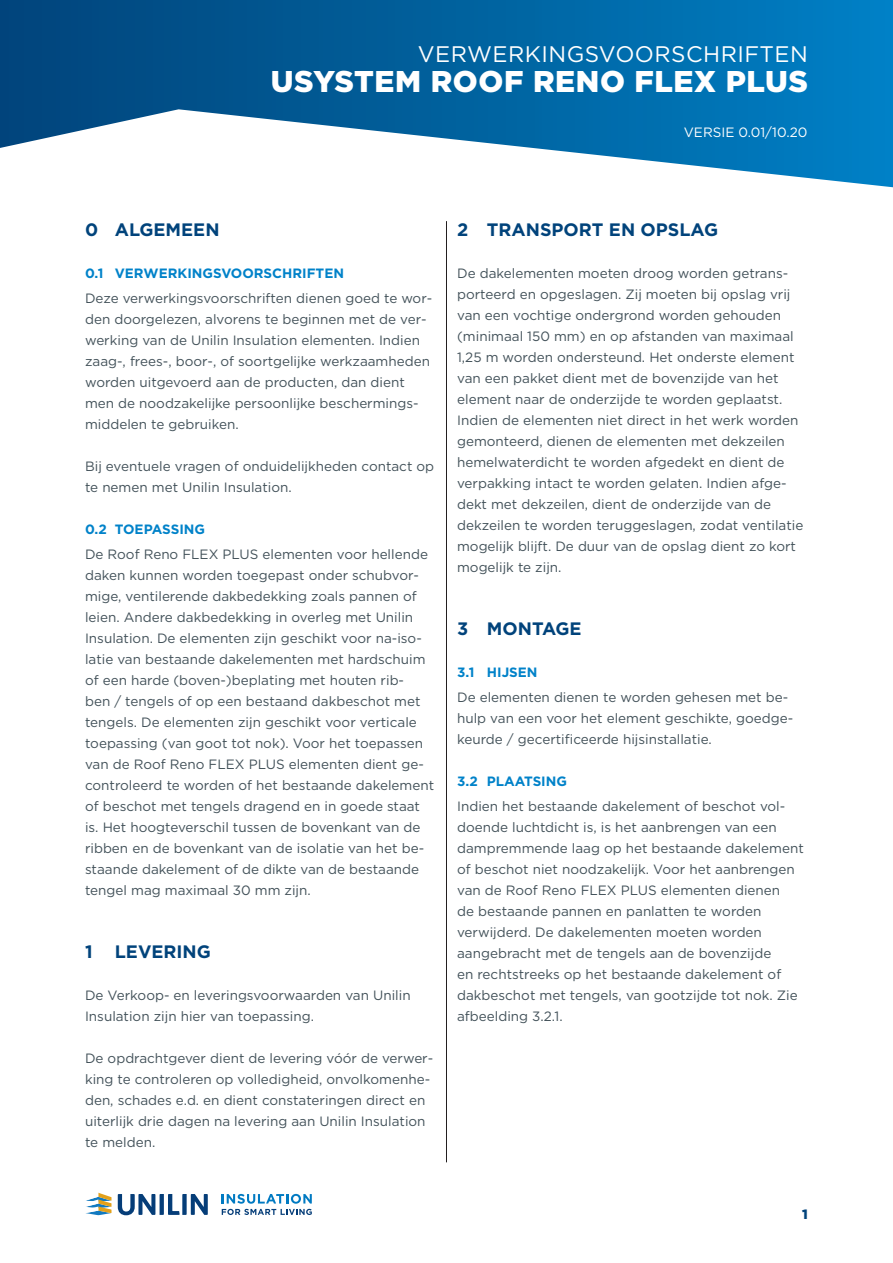
<style>
.page{position:relative;width:893px;height:1263px;background:#fff}
.page>*{position:absolute;margin:0;border:0;box-sizing:border-box;transform-origin:0 0}
.t1{font:900 30px "Gotham";letter-spacing:.02em;color:#fff}
.t2{font:22.5px "Gotham";letter-spacing:.02em;color:#fff}
.titel_01{font:700 18px "Gotham";color:#01437b}
.body{font:13.5px/21px "Gotham";color:#425159}
.titel_02{font:700 13.5px "Gotham";color:#0082c9}
.t3{font:13.5px "Gotham";color:#fff}
.t4{font:900 13.5px "Gotham";color:#01437b}
</style>
<div class="page">
<svg style="left:0;top:0;width:893px;height:109px;background:#00619e"></svg>
<svg style="left:86px;top:1193px;width:25px;height:22px"></svg>
<svg style="left:118px;top:1194px;width:90px;height:21px"></svg>
<svg style="left:222px;top:1194px;width:90px;height:21px"></svg>
<svg style="left:0;top:109px;width:893px;height:79px"></svg>
<hr style="left:446px;top:221px;width:1px;height:941px;background:#231f20">
<h2 class="t2" style="left:418px;top:40px;width:391px">VERWERKINGSVOORSCHRIFTEN</h2>
<h1 class="t1" style="left:271px;top:61px;width:539px">USYSTEM ROOF RENO FLEX PLUS</h1>
<p class="t3" style="left:684px;top:124px;width:125px">VERSIE 0.01/10.20</p>
<p class="titel_01" style="left:85px;top:217px;width:136px">0 ALGEMEEN</p>
<p class="titel_02" style="left:85px;top:264px;width:261px">0.1 VERWERKINGSVOORSCHRIFTEN</p>
<p class="body" style="left:85px;top:287px;width:349px">Deze verwerkingsvoorschriften dienen goed te wor&shy;den doorgelezen, alvorens te beginnen met de ver&shy;werking van de Unilin Insulation elementen. Indien zaag-, frees-, boor-, of soortgelijke werkzaamheden worden uitgevoerd aan de producten, dan dient men de noodzakelijke persoonlijke beschermings&shy;middelen te gebruiken.</p>
<p class="body" style="left:85px;top:455px;width:351px">Bij eventuele vragen of onduidelijkheden contact op te nemen met Unilin Insulation.</p>
<p class="titel_02" style="left:85px;top:520px;width:122px">0.2 TOEPASSING</p>
<p class="body" style="left:85px;top:543px;width:351px">De Roof Reno FLEX PLUS elementen voor hellende daken kunnen worden toegepast onder schubvor&shy;mige, ventilerende dakbedekking zoals pannen of leien. Andere dakbedekking in overleg met Unilin Insulation. De elementen zijn geschikt voor na-iso&shy;latie van bestaande dakelementen met hardschuim of een harde (boven-)beplating met houten rib-<br>ben / tengels of op een bestaand dakbeschot met tengels. De elementen zijn geschikt voor verticale toepassing (van goot tot nok). Voor het toepassen van de Roof Reno FLEX PLUS elementen dient ge&shy;controleerd te worden of het bestaande dakelement of beschot met tengels dragend en in goede staat is. Het hoogteverschil tussen de bovenkant van de ribben en de bovenkant van de isolatie van het be&shy;staande dakelement of de dikte van de bestaande tengel mag maximaal 30 mm zijn.</p>
<p class="titel_01" style="left:85px;top:940px;width:127px">1 LEVERING</p>
<p class="body" style="left:85px;top:984px;width:327px">De Verkoop- en leveringsvoorwaarden van Unilin<br>Insulation zijn hier van toepassing.</p>
<p class="body" style="left:85px;top:1047px;width:350px">De opdrachtgever dient de levering vóór de verwer&shy;king te controleren op volledigheid, onvolkomenhe&shy;den, schades e.d. en dient constateringen direct en uiterlijk drie dagen na levering aan Unilin Insulation te melden.</p>
<p class="titel_01" style="left:457px;top:217px;width:262px">2 TRANSPORT EN OPSLAG</p>
<p class="body" style="left:457px;top:262px;width:348px">De dakelementen moeten droog worden getrans&shy;porteerd en opgeslagen. Zij moeten bij opslag vrij van een vochtige ondergrond worden gehouden (minimaal 150 mm) en op afstanden van maximaal 1,25 m worden ondersteund. Het onderste element van een pakket dient met de bovenzijde van het element naar de onderzijde te worden geplaatst.<br>Indien de elementen niet direct in het werk worden gemonteerd, dienen de elementen met dekzeilen hemelwaterdicht te worden afgedekt en dient de verpakking intact te worden gelaten. Indien afge&shy;dekt met dekzeilen, dient de onderzijde van de dekzeilen te worden teruggeslagen, zodat ventilatie mogelijk blijft. De duur van de opslag dient zo kort mogelijk te zijn.</p>
<p class="titel_01" style="left:457px;top:616px;width:126px">3 MONTAGE</p>
<p class="titel_02" style="left:457px;top:663px;width:82px">3.1 HIJSEN</p>
<p class="body" style="left:457px;top:686px;width:338px">De elementen dienen te worden gehesen met be&shy;hulp van een voor het element geschikte, goedge&shy;keurde / gecertificeerde hijsinstallatie.</p>
<p class="titel_02" style="left:457px;top:772px;width:111px">3.2 PLAATSING</p>
<p class="body" style="left:457px;top:795px;width:348px">Indien het bestaande dakelement of beschot vol&shy;doende luchtdicht is, is het aanbrengen van een dampremmende laag op het bestaande dakelement of beschot niet noodzakelijk. Voor het aanbrengen van de Roof Reno FLEX PLUS elementen dienen<br>de bestaande pannen en panlatten te worden verwijderd. De dakelementen moeten worden aangebracht met de tengels aan de bovenzijde<br>en rechtstreeks op het bestaande dakelement of dakbeschot met tengels, van gootzijde tot nok. Zie afbeelding 3.2.1.</p>
<p class="t4" style="left:802px;top:1205px;width:7px">1</p>
</div>
